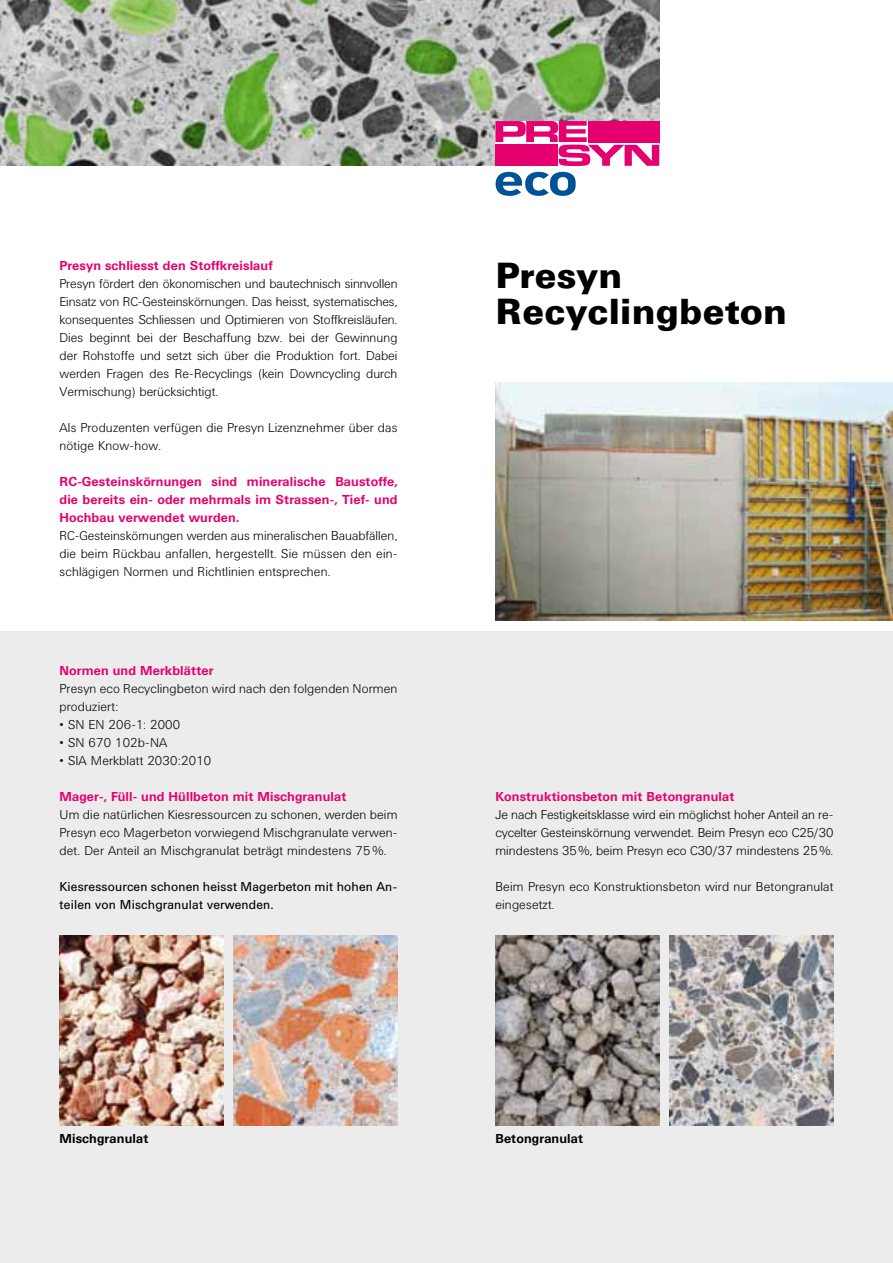
<style>
.page{position:relative;width:893px;height:1263px;background:#fff}
.page>*{position:absolute;margin:0;border:0;box-sizing:border-box;transform-origin:0 0}
.t1{font:900 36px/36px "Univers BQ";letter-spacing:.005em;color:#000}
.t2{font:300 12.75px/18px "Univers BQ";letter-spacing:.01em;color:#000;text-align:justify}
.t3{font:700 12.75px/18px "Univers BQ";letter-spacing:.01em;color:#e50070;text-align:justify}
.t4{font:12.75px/18px "Univers BQ";letter-spacing:.01em;color:#000}
.t5{font:700 12.75px "Univers BQ";letter-spacing:.01em;color:#000}
</style>
<div class="page">
<img style="left:0;top:0;width:659px;height:166px">
<div style="left:0;top:631px;width:893px;height:632px;background:#ececec"></div>
<svg style="left:495px;top:121px;width:164px;height:45px"></svg>
<svg style="left:496px;top:172px;width:80px;height:24px"></svg>
<img style="left:495px;top:383px;width:398px;height:238px">
<img style="left:670px;top:936px;width:163px;height:189px">
<img style="left:495px;top:936px;width:164px;height:189px">
<img style="left:60px;top:936px;width:163px;height:189px">
<img style="left:234px;top:936px;width:164px;height:189px">
<p class="t3" style="left:60px;top:257px;width:215px">Presyn schliesst den Stoffkreislauf</p>
<p class="t2" style="left:60px;top:275px;width:340px">Presyn fördert den ökonomischen und bautechnisch sinnvollen Einsatz von RC-Gesteinskörnungen. Das heisst, systematisches, konsequentes Schliessen und Optimieren von Stoffkreisläufen.<br>Dies beginnt bei der Beschaffung bzw. bei der Gewinnung der Rohstoffe und setzt sich über die Produktion fort. Dabei werden Fragen des Re-Recyclings (kein Downcycling durch Vermischung) berücksichtigt.</p>
<p class="t2" style="left:60px;top:419px;width:340px">Als Produzenten verfügen die Presyn Lizenznehmer über das nötige Know-how.</p>
<p class="t3" style="left:60px;top:473px;width:340px">RC-Gesteinskörnungen sind mineralische Baustoffe, die bereits ein- oder mehrmals im Strassen-, Tief- und Hochbau verwendet wurden.</p>
<p class="t2" style="left:60px;top:527px;width:340px">RC-Gesteinskörnungen werden aus mineralischen Bauabfällen, die beim Rückbau anfallen, hergestellt. Sie müssen den ein&shy;schlägigen Normen und Richtlinien entsprechen.</p>
<p class="t3" style="left:60px;top:662px;width:156px">Normen und Merkblätter</p>
<p class="t2" style="left:60px;top:680px;width:340px">Presyn eco Recyclingbeton wird nach den folgenden Normen produziert:</p>
<p class="t2" style="left:60px;top:716px;width:122px">• SN EN 206-1: 2000</p>
<p class="t2" style="left:60px;top:734px;width:109px">• SN 670 102b-NA</p>
<p class="t2" style="left:60px;top:752px;width:153px">• SIA Merkblatt 2030:2010</p>
<p class="t3" style="left:60px;top:788px;width:288px">Mager-, Füll- und Hüllbeton mit Mischgranulat</p>
<p class="t2" style="left:60px;top:806px;width:340px">Um die natürlichen Kiesressourcen zu schonen, werden beim Presyn eco Magerbeton vorwiegend Mischgranulate verwen&shy;det. Der Anteil an Mischgranulat beträgt mindestens 75%.</p>
<p class="t4" style="left:60px;top:878px;width:340px">Kiesressourcen schonen heisst Magerbeton mit hohen An&shy;teilen von Mischgranulat verwenden.</p>
<h1 class="t1" style="left:495px;top:259px;width:293px">Presyn<br>Recyclingbeton</h1>
<p class="t3" style="left:495px;top:788px;width:240px">Konstruktionsbeton mit Betongranulat</p>
<p class="t2" style="left:495px;top:806px;width:340px">Je nach Festigkeitsklasse wird ein möglichst hoher Anteil an re&shy;cycelter Gesteinskörnung verwendet. Beim Presyn eco C25/30 mindestens 35%, beim Presyn eco C30/37 mindestens 25%.</p>
<p class="t2" style="left:495px;top:878px;width:340px">Beim Presyn eco Konstruktionsbeton wird nur Betongranulat eingesetzt.</p>
<p class="t5" style="left:60px;top:1131px;width:90px">Mischgranulat</p>
<p class="t5" style="left:495px;top:1131px;width:89px">Betongranulat</p>
</div>
